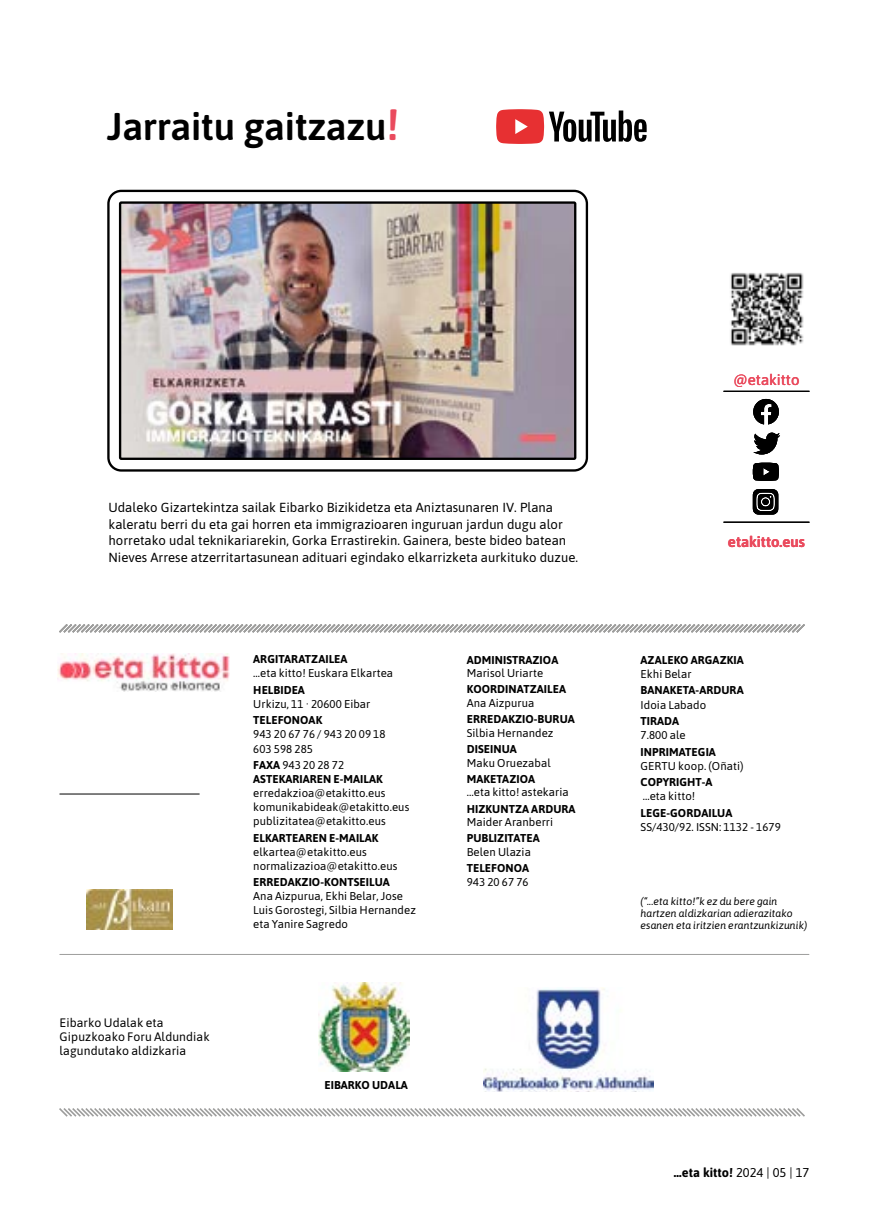
<style>
.page{position:relative;width:869px;height:1216px;background:#fff}
.page>*{position:absolute;margin:0;border:0;box-sizing:border-box;transform-origin:0 0}
.t1{font:600 38.5px "Asap";letter-spacing:-.01em;color:#000}
.t2{font:600 14.88px "Asap";color:#ea4b5e}
.t3{font:14.88px "Asap";color:#ea4b5e}
.t4{font:13.12px/16.6px "Asap";color:#000}
.t5{font:700 12.78px "Asap";color:#000}
.t6{font:12.25px/14px "Asap";letter-spacing:.005em;color:#000}
.t7{font:11.38px/14px "Asap";letter-spacing:.005em;color:#000}
.t8{font:700 11.38px/14px "Asap";letter-spacing:.005em;color:#000}
.t9{font:italic 10.5px/12.2px "Asap";letter-spacing:.005em;color:#000}
.s1{font-size:43.75px;color:#ea4b5e}
.s2{font-weight:400}
</style>
<div class="page">
<hr style="left:60px;top:954px;width:748px;height:1px;background:#9d9d9c">
<svg style="left:59px;top:1108px;width:746px;height:9px"></svg>
<img style="left:483px;top:987px;width:170px;height:103px">
<img style="left:86px;top:889px;width:86px;height:40px">
<hr style="left:60px;top:793px;width:139px;height:1px;background:#000">
<img style="left:57px;top:653px;width:172px;height:38px">
<img style="left:318px;top:982px;width:91px;height:89px">
<img style="left:730px;top:273px;width:74px;height:73px">
<svg style="left:59px;top:624px;width:746px;height:9px"></svg>
<svg style="left:753px;top:399px;width:25px;height:25px"></svg>
<svg style="left:753px;top:432px;width:26px;height:22px"></svg>
<svg style="left:752px;top:462px;width:26px;height:19px"></svg>
<svg style="left:752px;top:489px;width:25px;height:25px"></svg>
<hr style="left:723px;top:522px;width:86px;height:1px;background:#000">
<hr style="left:723px;top:391px;width:86px;height:1px;background:#000">
<img style="left:122px;top:204px;width:451px;height:253px">
<div style="left:107px;top:190px;width:480px;height:281px;border:2px solid #000;border-radius:13px"></div>
<div style="left:119px;top:201px;width:457px;height:259px;border:2px solid #000"></div>
<svg style="left:496px;top:109px;width:150px;height:35px"></svg>
<h1 class="t1" style="left:107px;top:99px;width:293px">Jarraitu gaitzazu<span class="s1">!</span></h1>
<p class="t4" style="left:108px;top:498px;width:471px">Udaleko Gizartekintza sailak Eibarko Bizikidetza eta Aniztasunaren IV. Plana kaleratu berri du eta gai horren eta immigrazioaren inguruan jardun dugu alor horretako udal teknikariarekin, Gorka Errastirekin. Gainera, beste bideo batean Nieves Arrese atzerritartasunean adituari egindako elkarrizketa aurkituko duzue.</p>
<p class="t6" style="left:60px;top:1015px;width:152px">Eibarko Udalak eta<br>Gipuzkoako Foru Aldundiak lagundutako aldizkaria</p>
<p class="t8" style="left:253px;top:652px;width:96px">ARGITARATZAILEA</p>
<p class="t7" style="left:253px;top:666px;width:141px">...eta kitto! Euskara Elkartea</p>
<p class="t8" style="left:253px;top:682px;width:53px">HELBIDEA</p>
<p class="t7" style="left:253px;top:696px;width:119px">Urkizu, 11 · 20600 Eibar</p>
<p class="t8" style="left:253px;top:713px;width:70px">TELEFONOAK</p>
<p class="t7" style="left:253px;top:727px;width:134px">943 20 67 76 / 943 20 09 18<br>603 598 285</p>
<p class="t8" style="left:253px;top:757px;width:131px">FAXA <span class="s2">943 20 28 72<br></span>ASTEKARIAREN E-MAILAK</p>
<p class="t7" style="left:253px;top:785px;width:158px">erredakzioa@etakitto.eus komunikabideak@etakitto.eus publizitatea@etakitto.eus</p>
<p class="t8" style="left:253px;top:830px;width:127px">ELKARTEAREN E-MAILAK</p>
<p class="t7" style="left:253px;top:843px;width:146px">elkartea@etakitto.eus normalizazioa@etakitto.eus</p>
<p class="t8" style="left:253px;top:874px;width:138px">ERREDAKZIO-KONTSEILUA</p>
<p class="t7" style="left:253px;top:888px;width:164px">Ana Aizpurua, Ekhi Belar, Jose<br>Luis Gorostegi, Silbia Hernandez eta Yanire Sagredo</p>
<p class="t8" style="left:324px;top:1076px;width:85px">EIBARKO UDALA</p>
<p class="t8" style="left:466px;top:652px;width:93px">ADMINISTRAZIOA</p>
<p class="t7" style="left:466px;top:665px;width:78px">Marisol Uriarte</p>
<p class="t8" style="left:466px;top:681px;width:101px">KOORDINATZAILEA</p>
<p class="t7" style="left:466px;top:695px;width:69px">Ana Aizpurua</p>
<p class="t8" style="left:466px;top:711px;width:109px">ERREDAKZIO-BURUA</p>
<p class="t7" style="left:466px;top:725px;width:88px">Silbia Hernandez</p>
<p class="t8" style="left:466px;top:741px;width:52px">DISEINUA</p>
<p class="t7" style="left:466px;top:755px;width:85px">Maku Oruezabal</p>
<p class="t8" style="left:466px;top:771px;width:70px">MAKETAZIOA</p>
<p class="t7" style="left:466px;top:784px;width:103px">…eta kitto! astekaria</p>
<p class="t8" style="left:466px;top:801px;width:110px">HIZKUNTZA ARDURA</p>
<p class="t7" style="left:466px;top:814px;width:88px">Maider Aranberri</p>
<p class="t8" style="left:466px;top:830px;width:74px">PUBLIZITATEA</p>
<p class="t7" style="left:466px;top:844px;width:66px">Belen Ulazia</p>
<p class="t8" style="left:466px;top:860px;width:64px">TELEFONOA</p>
<p class="t7" style="left:466px;top:874px;width:63px">943 20 67 76</p>
<h2 class="t3" style="left:733px;top:369px;width:68px">@etakitto</h2>
<h2 class="t2" style="left:727px;top:531px;width:78px">etakitto.eus</h2>
<p class="t8" style="left:640px;top:652px;width:105px">AZALEKO ARGAZKIA</p>
<p class="t7" style="left:640px;top:666px;width:52px">Ekhi Belar</p>
<p class="t8" style="left:640px;top:682px;width:104px">BANAKETA-ARDURA</p>
<p class="t7" style="left:640px;top:697px;width:67px">Idoia Labado</p>
<p class="t8" style="left:640px;top:713px;width:40px">TIRADA</p>
<p class="t7" style="left:640px;top:727px;width:46px">7.800 ale</p>
<p class="t8" style="left:640px;top:744px;width:77px">INPRIMATEGIA</p>
<p class="t7" style="left:640px;top:758px;width:104px">GERTU koop. (Oñati)</p>
<p class="t8" style="left:640px;top:774px;width:73px">COPYRIGHT-A</p>
<p class="t7" style="left:642px;top:788px;width:54px">...eta kitto!</p>
<p class="t8" style="left:640px;top:805px;width:93px">LEGE-GORDAILUA</p>
<p class="t7" style="left:640px;top:819px;width:142px">SS/430/92. ISSN: 1132 - 1679</p>
<p class="t9" style="left:640px;top:894px;width:168px">(“...eta kitto!”k ez du bere gain hartzen aldizkarian adierazitako esanen eta iritzien erantzunkizunik)</p>
<p class="t5" style="left:673px;top:1162px;width:137px">…eta kitto! <span class="s2">2024 | 05 | 17</span></p>
</div>
